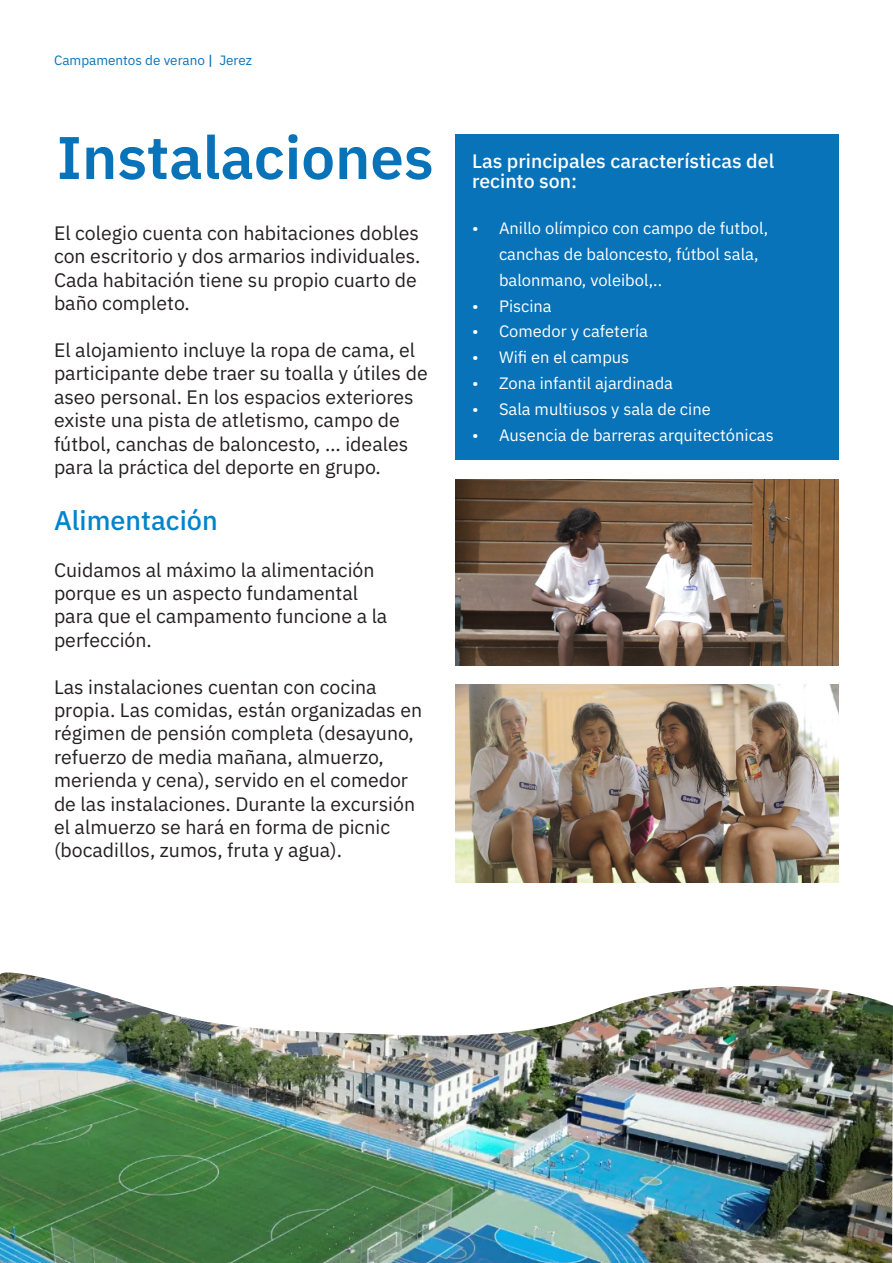
<style>
.page{position:relative;width:893px;height:1263px;background:#fff}
.page>*{position:absolute;margin:0;border:0;box-sizing:border-box;transform-origin:0 0}
.t1{font:600 60px "IBM Plex Sans";color:#0973b9}
.t2{font:500 27px "IBM Plex Sans";color:#0084ca}
.t3{font:19.5px/23.4px "IBM Plex Sans";color:#231f20}
.t4{font:500 19.5px/20.4px "IBM Plex Sans";color:#fff}
.t5{font:16.5px/25.8px "IBM Plex Sans";color:#fff}
.t6{font:13.5px "IBM Plex Sans";color:#0973b9}
.s1{font-weight:500}
</style>
<div class="page">
<img style="left:455px;top:479px;width:384px;height:186px">
<img style="left:455px;top:685px;width:384px;height:197px">
<div style="left:455px;top:135px;width:384px;height:325px;background:#0973b9"></div>
<img style="left:0;top:972px;width:892px;height:291px">
<svg style="left:892px;top:1005px;width:1px;height:246px"></svg>
<p class="t6" style="left:54px;top:49px;width:200px">Campamentos de verano <span class="s1">|</span> Jerez</p>
<h1 class="t1" style="left:57px;top:111px;width:379px">Instalaciones</h1>
<p class="t3" style="left:54px;top:220px;width:368px">El colegio cuenta con habitaciones dobles con escritorio y dos armarios individuales.<br>Cada habitación tiene su propio cuarto de baño completo.</p>
<p class="t3" style="left:54px;top:337px;width:375px">El alojamiento incluye la ropa de cama, el participante debe traer su toalla y útiles de aseo personal. En los espacios exteriores existe una pista de atletismo, campo de fútbol, canchas de baloncesto, … ideales para la práctica del deporte en grupo.</p>
<h2 class="t2" style="left:54px;top:499px;width:165px">Alimentación</h2>
<p class="t3" style="left:54px;top:556px;width:335px">Cuidamos al máximo la alimentación porque es un aspecto fundamental para que el campamento funcione a la perfección.</p>
<p class="t3" style="left:54px;top:673px;width:370px">Las instalaciones cuentan con cocina propia. Las comidas, están organizadas en régimen de pensión completa (desayuno, refuerzo de media mañana, almuerzo, merienda y cena), servido en el comedor de las instalaciones. Durante la excursión el almuerzo se hará en forma de picnic (bocadillos, zumos, fruta y agua).</p>
<p class="t4" style="left:472px;top:149px;width:304px">Las principales características del recinto son:</p>
<p class="t5" style="left:499px;top:214px;width:271px;text-indent:-27px">• Anillo olímpico con campo de futbol, canchas de baloncesto, fútbol sala, balonmano, voleibol,..</p>
<p class="t5" style="left:472px;top:292px;width:81px">• Piscina</p>
<p class="t5" style="left:472px;top:317px;width:178px">• Comedor y cafetería</p>
<p class="t5" style="left:472px;top:343px;width:159px">• Wifi en el campus</p>
<p class="t5" style="left:472px;top:369px;width:203px">• Zona infantil ajardinada</p>
<p class="t5" style="left:472px;top:395px;width:240px">• Sala multiusos y sala de cine</p>
<p class="t5" style="left:472px;top:421px;width:303px">• Ausencia de barreras arquitectónicas</p>
</div>
